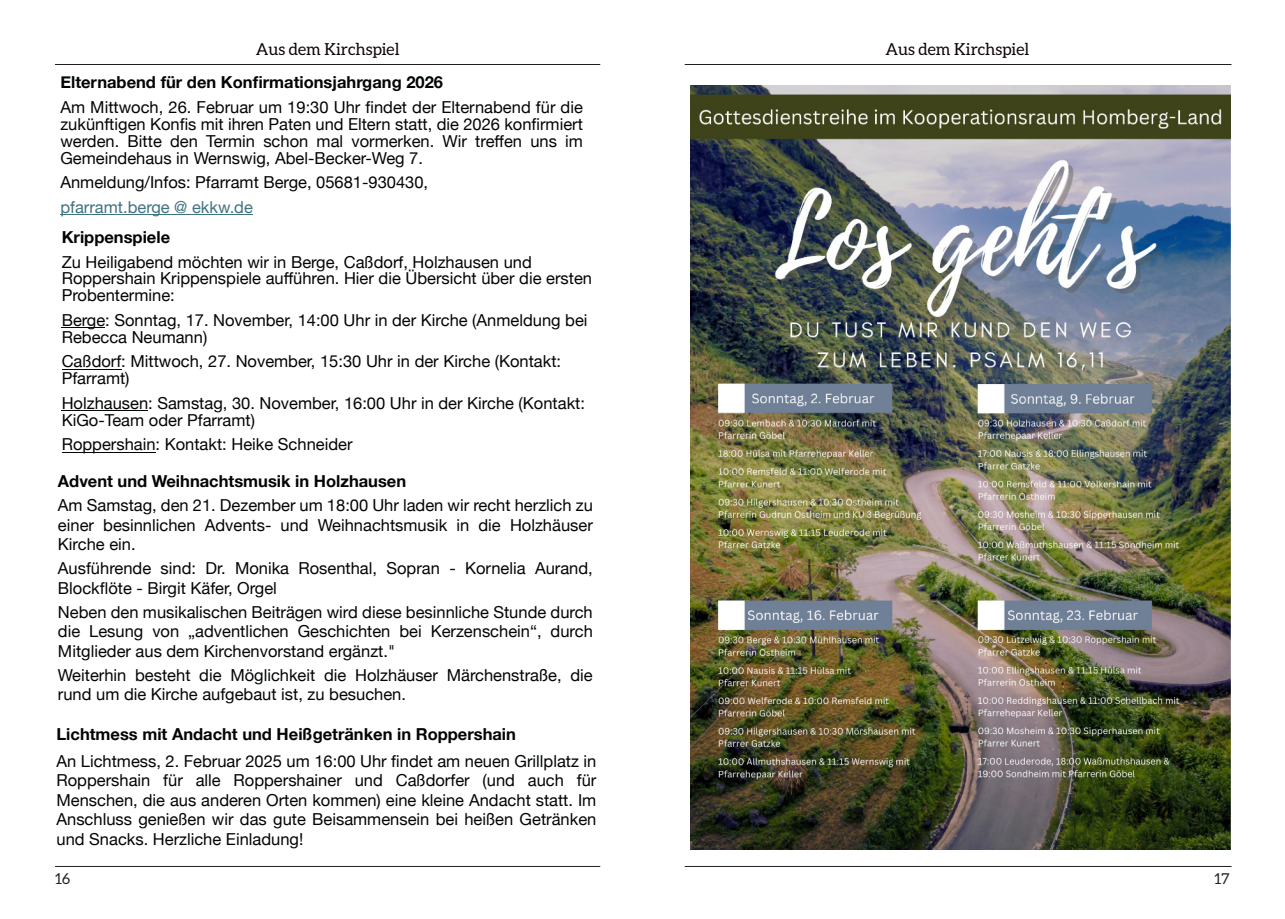
<style>
.page{position:relative;width:1285px;height:919px;background:#fff}
.page>*{position:absolute;margin:0;border:0;box-sizing:border-box;transform-origin:0 0}
.t1{font:16.5px/19.5px "Helvetica Neue";color:#030505}
.t2{font:700 16.5px "Helvetica Neue";color:#030505}
.t3{font:16.5px "Aleo";color:#100308}
.t4{font:16.5px "Helvetica Neue";color:#3f7380}
.t5{font:15px "Aleo";color:#231f20}
</style>
<div class="page">
<hr style="left:55px;top:64px;width:545px;height:1px;background:#231f20">
<hr style="left:55px;top:866px;width:545px;height:1px;background:#231f20">
<hr style="left:685px;top:866px;width:545px;height:1px;background:#231f20">
<hr style="left:685px;top:64px;width:545px;height:1px;background:#231f20">
<hr style="left:62px;top:327px;width:43px;height:1px;background:#030505">
<hr style="left:62px;top:369px;width:59px;height:1px;background:#030505">
<hr style="left:62px;top:410px;width:86px;height:1px;background:#030505">
<hr style="left:62px;top:452px;width:93px;height:1px;background:#030505">
<hr style="left:60px;top:214px;width:193px;height:1px;background:#3f7380">
<img style="left:691px;top:85px;width:539px;height:763px">
<p class="t3" style="left:256px;top:42px;width:145px">Aus dem Kirchspiel</p>
<p class="t3" style="left:885px;top:42px;width:145px">Aus dem Kirchspiel</p>
<p class="t2" style="left:60px;top:72px;width:384px">Elternabend für den Konfirmationsjahrgang 2026</p>
<p class="t1" style="left:60px;top:98px;width:524px;line-height:17px;text-align:justify">Am Mittwoch, 26. Februar um 19:30 Uhr findet der Elternabend für die zukünftigen Konfis mit ihren Paten und Eltern statt, die 2026 konfirmiert werden. Bitte den Termin schon mal vormerken. Wir treffen uns im Gemeindehaus in Wernswig, Abel-Becker-Weg 7.</p>
<p class="t1" style="left:60px;top:172px;width:369px">Anmeldung/Infos: Pfarramt Berge, 05681-930430,</p>
<p class="t4" style="left:60px;top:197px;width:194px">pfarramt.berge @ ekkw.de</p>
<p class="t2" style="left:62px;top:227px;width:110px">Krippenspiele</p>
<p class="t1" style="left:62px;top:253px;width:531px;line-height:17px">Zu Heiligabend möchten wir in Berge, Caßdorf, Holzhausen und<br>Roppershain Krippenspiele aufführen. Hier die Übersicht über die ersten<br>Probentermine:</p>
<p class="t1" style="left:62px;top:311px;width:527px;line-height:17px">Berge: Sonntag, 17. November, 14:00 Uhr in der Kirche (Anmeldung bei<br>Rebecca Neumann)</p>
<p class="t1" style="left:62px;top:353px;width:501px;line-height:17px">Caßdorf: Mittwoch, 27. November, 15:30 Uhr in der Kirche (Kontakt:<br>Pfarramt)</p>
<p class="t1" style="left:62px;top:394px;width:524px;line-height:17px">Holzhausen: Samstag, 30. November, 16:00 Uhr in der Kirche (Kontakt:<br>KiGo-Team oder Pfarramt)</p>
<p class="t1" style="left:62px;top:434px;width:292px">Roppershain: Kontakt: Heike Schneider</p>
<p class="t2" style="left:58px;top:471px;width:350px">Advent und Weihnachtsmusik in Holzhausen</p>
<p class="t1" style="left:58px;top:495px;width:536px;text-align:justify">Am Samstag, den 21. Dezember um 18:00 Uhr laden wir recht herzlich zu einer besinnlichen Advents- und Weihnachtsmusik in die Holzhäuser Kirche ein.</p>
<p class="t1" style="left:58px;top:558px;width:536px">Ausführende sind: Dr. Monika Rosenthal, Sopran - Kornelia Aurand,<br>Blockflöte - Birgit Käfer, Orgel</p>
<p class="t1" style="left:58px;top:602px;width:536px;text-align:justify">Neben den musikalischen Beiträgen wird diese besinnliche Stunde durch die Lesung von „adventlichen Geschichten bei Kerzenschein“, durch Mitglieder aus dem Kirchenvorstand ergänzt."</p>
<p class="t1" style="left:58px;top:665px;width:536px">Weiterhin besteht die Möglichkeit die Holzhäuser Märchenstraße, die rund um die Kirche aufgebaut ist, zu besuchen.</p>
<p class="t2" style="left:56px;top:723px;width:461px">Lichtmess mit Andacht und Heißgetränken in Roppershain</p>
<p class="t1" style="left:56px;top:751px;width:541px;text-align:justify">An Lichtmess, 2. Februar 2025 um 16:00 Uhr findet am neuen Grillplatz in Roppershain für alle Roppershainer und Caßdorfer (und auch für Menschen, die aus anderen Orten kommen) eine kleine Andacht statt. Im Anschluss genießen wir das gute Beisammensein bei heißen Getränken und Snacks. Herzliche Einladung!</p>
<p class="t5" style="left:55px;top:872px;width:17px">16</p>
<p class="t5" style="left:1214px;top:872px;width:17px">17</p>
</div>
